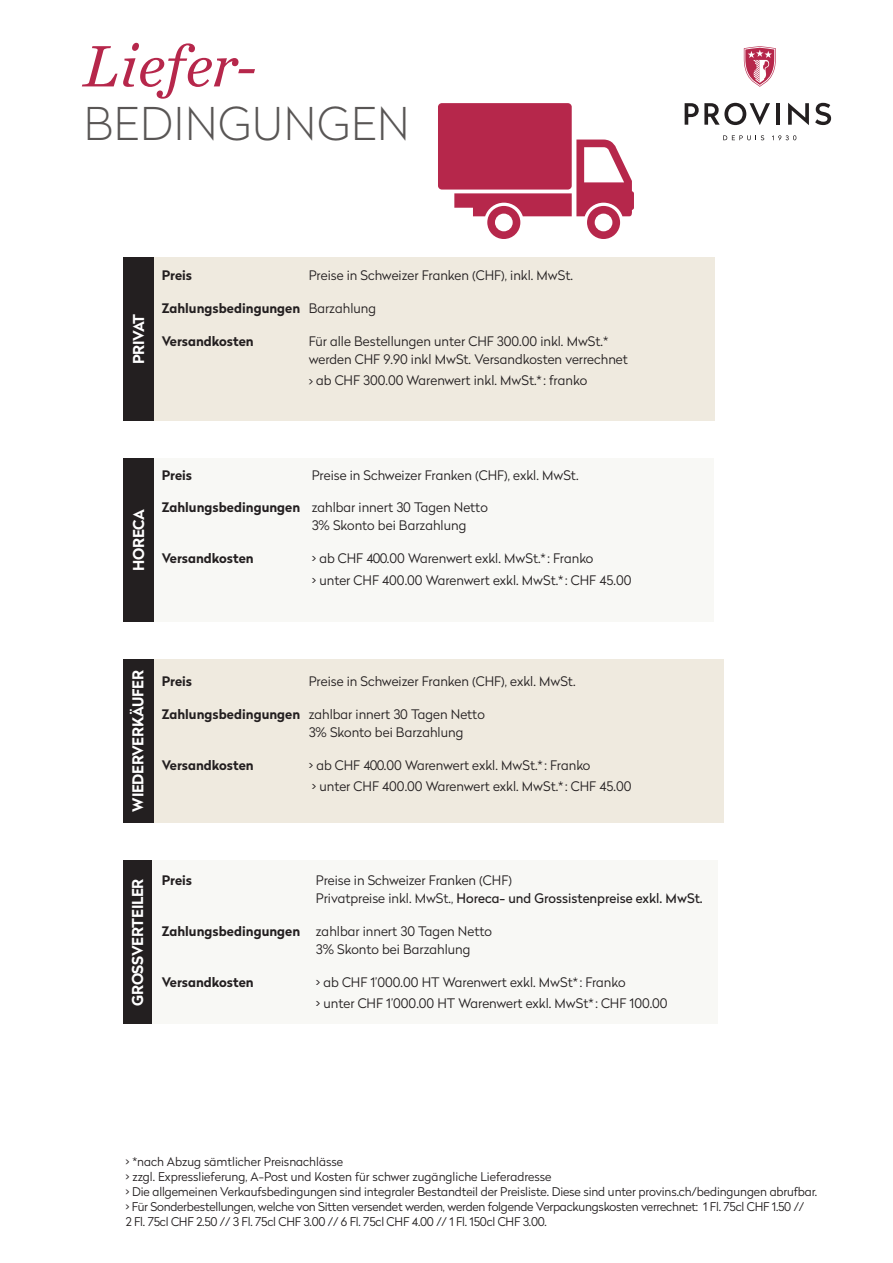
<style>
.page{position:relative;width:893px;height:1263px;background:#fff}
.page>*{position:absolute;margin:0;border:0;box-sizing:border-box;transform-origin:0 0}
.t1{font:italic 61.2px "Chronicle Text G1";color:#b6274b}
.t2{font:100 45px "Radikal";letter-spacing:.02em;color:#595655}
.t3{font:700 15px "Radikal";letter-spacing:-.02em;color:#fff}
.t4{font:300 13.05px/18px "Radikal";color:#231f20}
.t5{font:700 13.05px "Radikal";color:#231f20}
.t6{font:300 12px/15px "Radikal";letter-spacing:-.01em;color:#231f20}
.s1{font-weight:300}
.s2{font-weight:700}
.s3{font-weight:400}
</style>
<div class="page">
<svg style="left:744px;top:46px;width:32px;height:41px"></svg>
<svg style="left:685px;top:103px;width:85px;height:22px"></svg>
<hr style="left:776px;top:103px;width:4px;height:22px;background:#231f20">
<svg style="left:815px;top:103px;width:16px;height:22px"></svg>
<svg style="left:723px;top:135px;width:41px;height:5px"></svg>
<svg style="left:772px;top:135px;width:24px;height:5px"></svg>
<svg style="left:788px;top:103px;width:21px;height:22px"></svg>
<svg style="left:438px;top:103px;width:196px;height:136px"></svg>
<div style="left:152px;top:257px;width:563px;height:164px;background:#efeadf"></div>
<div style="left:152px;top:458px;width:562px;height:164px;background:#f8f8f5"></div>
<div style="left:152px;top:659px;width:572px;height:164px;background:#efeadf"></div>
<div style="left:123px;top:860px;width:31px;height:164px;background:#231f20"></div>
<div style="left:152px;top:860px;width:566px;height:164px;background:#f8f8f5"></div>
<div style="left:123px;top:659px;width:31px;height:164px;background:#231f20"></div>
<div style="left:123px;top:458px;width:31px;height:164px;background:#231f20"></div>
<div style="left:123px;top:257px;width:31px;height:164px;background:#231f20"></div>
<h1 class="t1" style="left:83px;top:19px;width:175px">Liefer-</h1>
<h2 class="t2" style="left:84px;top:93px;width:327px">BEDINGUNGEN</h2>
<p class="t3" style="left:128px;top:364px;width:51px;rotate:-90deg">PRIVAT</p>
<p class="t5" style="left:162px;top:266px;width:32px">Preis</p>
<p class="t4" style="left:309px;top:266px;width:266px">Preise in Schweizer Franken (CHF), inkl. MwSt.</p>
<p class="t5" style="left:162px;top:298px;width:216px">Zahlungsbedingungen <span class="s1">Barzahlung</span></p>
<p class="t5" style="left:162px;top:331px;width:94px">Versandkosten</p>
<p class="t4" style="left:309px;top:331px;width:321px">Für alle Bestellungen unter CHF 300.00 inkl. MwSt.* werden CHF 9.90 inkl MwSt. Versandkosten verrechnet</p>
<p class="t4" style="left:309px;top:371px;width:280px">› ab CHF 300.00 Warenwert inkl. MwSt.* : franko</p>
<p class="t3" style="left:128px;top:571px;width:63px;rotate:-90deg">HORECA</p>
<p class="t5" style="left:162px;top:465px;width:32px">Preis</p>
<p class="t4" style="left:312px;top:465px;width:268px">Preise in Schweizer Franken (CHF), exkl. MwSt.</p>
<p class="t4" style="left:312px;top:498px;width:178px;text-indent:-150px"><span class="s2">Zahlungsbedingungen</span> zahlbar innert 30 Tagen Netto<br>3% Skonto bei Barzahlung</p>
<p class="t5" style="left:162px;top:549px;width:94px">Versandkosten</p>
<p class="t4" style="left:312px;top:547px;width:321px;line-height:21.3px">&gt; ab CHF 400.00 Warenwert exkl. MwSt.* : Franko<br>&gt; unter CHF 400.00 Warenwert exkl. MwSt.* : CHF 45.00</p>
<p class="t3" style="left:127px;top:812px;width:143px;rotate:-90deg">WIEDERVERKÄUFER</p>
<p class="t5" style="left:162px;top:672px;width:32px">Preis</p>
<p class="t4" style="left:309px;top:672px;width:268px">Preise in Schweizer Franken (CHF), exkl. MwSt.</p>
<p class="t4" style="left:309px;top:705px;width:178px;text-indent:-147px"><span class="s2">Zahlungsbedingungen</span> zahlbar innert 30 Tagen Netto<br>3% Skonto bei Barzahlung</p>
<p class="t5" style="left:162px;top:755px;width:94px">Versandkosten</p>
<p class="t4" style="left:309px;top:754px;width:324px;line-height:21.3px">&gt; ab CHF 400.00 Warenwert exkl. MwSt.* : Franko<br>&gt; unter CHF 400.00 Warenwert exkl. MwSt.* : CHF 45.00</p>
<p class="t3" style="left:127px;top:1006px;width:129px;rotate:-90deg">GROSSVERTEILER</p>
<p class="t5" style="left:162px;top:871px;width:32px">Preis</p>
<p class="t4" style="left:316px;top:871px;width:388px">Preise in Schweizer Franken (CHF)<br>Privatpreise inkl. MwSt., <span class="s3">Horeca- und Grossistenpreise exkl. MwSt.</span></p>
<p class="t4" style="left:316px;top:922px;width:178px;text-indent:-154px"><span class="s2">Zahlungsbedingungen</span> zahlbar innert 30 Tagen Netto<br>3% Skonto bei Barzahlung</p>
<p class="t5" style="left:162px;top:973px;width:94px">Versandkosten</p>
<p class="t4" style="left:316px;top:971px;width:353px;line-height:21.3px">&gt; ab CHF 1’000.00 HT Warenwert exkl. MwSt* : Franko<br>&gt; unter CHF 1’000.00 HT Warenwert exkl. MwSt* : CHF 100.00</p>
<p class="t6" style="left:125px;top:1153px;width:693px">&gt; *nach Abzug sämtlicher Preisnachlässe<br>&gt; zzgl. Expresslieferung, A-Post und Kosten für schwer zugängliche Lieferadresse<br>&gt; Die allgemeinen Verkaufsbedingungen sind integraler Bestandteil der Preisliste. Diese sind unter provins.ch/bedingungen abrufbar. &gt; Für Sonderbestellungen, welche von Sitten versendet werden, werden folgende Verpackungskosten verrechnet: 1 Fl. 75cl CHF 1.50 //<br>2 Fl. 75cl CHF 2.50 // 3 Fl. 75cl CHF 3.00 // 6 Fl. 75cl CHF 4.00 // 1 Fl. 150cl CHF 3.00.</p>
</div>
